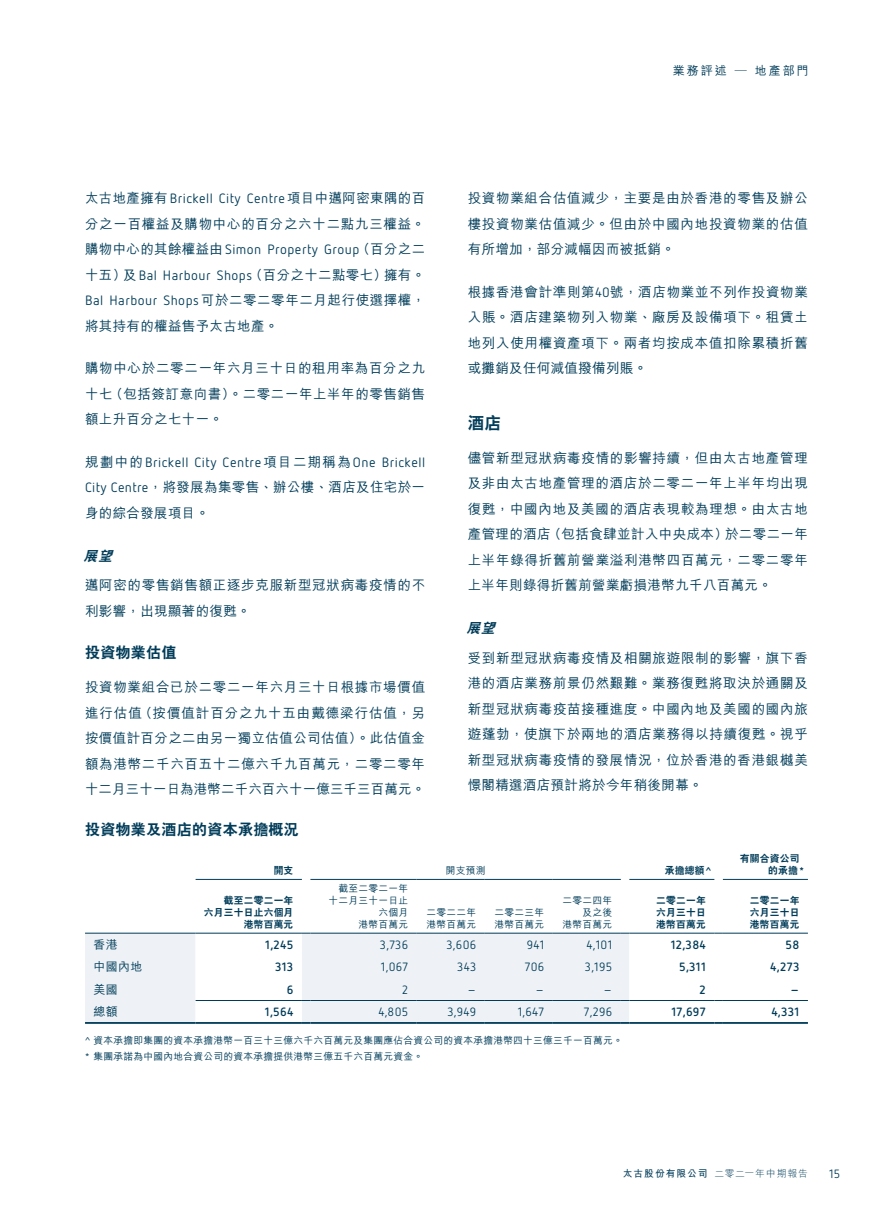
<style>
.page{position:relative;width:893px;height:1212px;background:#fff}
.page>*{position:absolute;margin:0;border:0;box-sizing:border-box;transform-origin:0 0}
.C_Heading_L1_2015{font:800 16.5px "C Hei 2 HK";color:#003c59}
.C_Heading_L2_2015{font:800 15px "C Hei 2 HK";letter-spacing:.02em;color:#003c59}
.C_Bodytext_2015{font:500 13.5px/25.5px "M Hei HK";letter-spacing:.04em;color:#003c59;text-align:justify}
.C_Heading_L3_2015{font:italic 800 13.5px "C Hei 2 HK";color:#003c59}
.C_table_text_2015{font:12px "Netto OT";letter-spacing:.025em;color:#003c59}
.C_table_text_2015-2{font:700 12px "Netto OT";letter-spacing:.025em;color:#003c59}
.C_table_text_2015-3{font:500 12px "M Hei HK";letter-spacing:.095em;color:#003c59}
.C_table_text_2015-4{font:500 12px "M Hei HK";letter-spacing:.165em;color:#003c59}
.C_note_2015{font:500 9.75px "M Hei HK";letter-spacing:.025em;color:#003c59}
.C_table_small_text_2{font:800 9.75px "C Hei 2 HK";letter-spacing:.025em;color:#003c59}
.C_table_small_text_2-2{font:500 9.75px "M Hei HK";letter-spacing:.025em;color:#003c59}
.t1{font:300 9.75px "M Hei HK";letter-spacing:.1em;color:#003c59}
.s1{font-family:"Netto OT";font-weight:400}
.s2{font-family:"Netto OT";font-weight:700}
.s3{font-weight:700}
</style>
<div class="page">
<div style="left:85px;top:934px;width:111px;height:88px;background:#eef2f6"></div>
<div style="left:302px;top:934px;width:327px;height:88px;background:#eef2f6"></div>
<hr style="left:85px;top:933px;width:111px;height:1px;background:#003c59">
<hr style="left:196px;top:933px;width:106px;height:1px;background:#003c59">
<hr style="left:310px;top:933px;width:107px;height:1px;background:#003c59">
<hr style="left:417px;top:933px;width:68px;height:1px;background:#003c59">
<hr style="left:485px;top:933px;width:68px;height:1px;background:#003c59">
<hr style="left:553px;top:933px;width:68px;height:1px;background:#003c59">
<hr style="left:629px;top:933px;width:85px;height:1px;background:#003c59">
<hr style="left:723px;top:933px;width:85px;height:1px;background:#003c59">
<hr style="left:196px;top:879px;width:106px;height:1px;background:#003c59">
<hr style="left:310px;top:879px;width:107px;height:1px;background:#003c59">
<hr style="left:417px;top:879px;width:68px;height:1px;background:#003c59">
<hr style="left:485px;top:879px;width:68px;height:1px;background:#003c59">
<hr style="left:553px;top:879px;width:68px;height:1px;background:#003c59">
<hr style="left:629px;top:879px;width:85px;height:1px;background:#003c59">
<hr style="left:723px;top:879px;width:85px;height:1px;background:#003c59">
<hr style="left:85px;top:1022px;width:111px;height:2px;background:#003c59">
<hr style="left:196px;top:1022px;width:106px;height:2px;background:#003c59">
<svg style="left:302px;top:1022px;width:8px;height:2px"></svg>
<hr style="left:310px;top:1022px;width:107px;height:2px;background:#003c59">
<hr style="left:417px;top:1022px;width:68px;height:2px;background:#003c59">
<hr style="left:485px;top:1022px;width:68px;height:2px;background:#003c59">
<hr style="left:553px;top:1022px;width:68px;height:2px;background:#003c59">
<svg style="left:621px;top:1022px;width:8px;height:2px"></svg>
<hr style="left:629px;top:1022px;width:85px;height:2px;background:#003c59">
<svg style="left:714px;top:1022px;width:9px;height:2px"></svg>
<hr style="left:723px;top:1022px;width:85px;height:2px;background:#003c59">
<hr style="left:196px;top:1000px;width:106px;height:1px;background:#003c59">
<hr style="left:310px;top:1000px;width:107px;height:1px;background:#003c59">
<hr style="left:417px;top:1000px;width:68px;height:1px;background:#003c59">
<hr style="left:485px;top:1000px;width:68px;height:1px;background:#003c59">
<hr style="left:553px;top:1000px;width:68px;height:1px;background:#003c59">
<hr style="left:629px;top:1000px;width:85px;height:1px;background:#003c59">
<hr style="left:723px;top:1000px;width:85px;height:1px;background:#003c59">
<p class="C_table_text_2015-4" style="left:673px;top:61px;width:138px">業務評述 — 地產部門</p>
<p class="C_Bodytext_2015" style="left:85px;top:185px;width:342px">太古地產擁有<span class="s1">Brickell City Centre</span>項目中邁阿密東隅的百分之一百權益及購物中心的百分之六十二點九三權益。購物中心的其餘權益由<span class="s1">Simon Property Group</span>（百分之二十五）及<span class="s1">Bal Harbour Shops</span>（百分之十二點零七）擁有。<span class="s1">Bal Harbour Shops</span>可於二零二零年二月起行使選擇權，將其持有的權益售予太古地產。</p>
<p class="C_Bodytext_2015" style="left:85px;top:355px;width:342px">購物中心於二零二一年六月三十日的租用率為百分之九十七（包括簽訂意向書）。二零二一年上半年的零售銷售額上升百分之七十一。</p>
<p class="C_Bodytext_2015" style="left:85px;top:448px;width:342px">規劃中的<span class="s1">Brickell City Centre</span>項目二期稱為<span class="s1">One Brickell City Centre</span>，將發展為集零售、辦公樓、酒店及住宅於一身的綜合發展項目。</p>
<p class="C_Heading_L3_2015" style="left:84px;top:549px;width:33px">展望</p>
<p class="C_Bodytext_2015" style="left:85px;top:571px;width:342px">邁阿密的零售銷售額正逐步克服新型冠狀病毒疫情的不利影響，出現顯著的復甦。</p>
<p class="C_Heading_L2_2015" style="left:85px;top:645px;width:93px">投資物業估值</p>
<p class="C_Bodytext_2015" style="left:85px;top:673px;width:342px">投資物業組合已於二零二一年六月三十日根據市場價值進行估值（按價值計百分之九十五由戴德梁行估值，另按價值計百分之二由另一獨立估值公司估值）。此估值金額為港幣二千六百五十二億六千九百萬元，二零二零年十二月三十一日為港幣二千六百六十一億三千三百萬元。</p>
<p class="C_Bodytext_2015" style="left:468px;top:185px;width:342px">投資物業組合估值減少，主要是由於香港的零售及辦公樓投資物業估值減少。但由於中國內地投資物業的估值有所增加，部分減幅因而被抵銷。</p>
<p class="C_Bodytext_2015" style="left:468px;top:278px;width:342px">根據香港會計準則第<span class="s1">40</span>號，酒店物業並不列作投資物業入賬。酒店建築物列入物業、廠房及設備項下。租賃土地列入使用權資產項下。兩者均按成本值扣除累積折舊或攤銷及任何減值撥備列賬。</p>
<p class="C_Heading_L1_2015" style="left:468px;top:414px;width:35px">酒店</p>
<p class="C_Bodytext_2015" style="left:468px;top:444px;width:342px">儘管新型冠狀病毒疫情的影響持續，但由太古地產管理及非由太古地產管理的酒店於二零二一年上半年均出現復甦，中國內地及美國的酒店表現較為理想。由太古地產管理的酒店（包括食肆並計入中央成本）於二零二一年上半年錄得折舊前營業溢利港幣四百萬元，二零二零年上半年則錄得折舊前營業虧損港幣九千八百萬元。</p>
<p class="C_Heading_L3_2015" style="left:466px;top:621px;width:33px">展望</p>
<p class="C_Bodytext_2015" style="left:468px;top:644px;width:342px">受到新型冠狀病毒疫情及相關旅遊限制的影響，旗下香港的酒店業務前景仍然艱難。業務復甦將取決於通關及新型冠狀病毒疫苗接種進度。中國內地及美國的國內旅遊蓬勃，使旗下於兩地的酒店業務得以持續復甦。視乎新型冠狀病毒疫情的發展情況，位於香港的香港銀樾美憬閣精選酒店預計將於今年稍後開幕。</p>
<p class="C_Heading_L2_2015" style="left:85px;top:822px;width:215px">投資物業及酒店的資本承擔概況</p>
<p class="C_table_small_text_2" style="left:274px;top:866px;width:21px">開支</p>
<p class="C_table_small_text_2-2" style="left:446px;top:863px;width:41px">開支預測</p>
<p class="C_table_small_text_2" style="left:665px;top:866px;width:48px">承擔總額<span class="s2">^</span></p>
<p class="C_table_small_text_2" style="left:224px;top:895px;width:71px">截至二零二一年</p>
<p class="C_table_small_text_2" style="left:204px;top:907px;width:91px">六月三十日止六個月</p>
<p class="C_table_small_text_2" style="left:244px;top:919px;width:51px">港幣百萬元</p>
<p class="C_table_small_text_2-2" style="left:338px;top:881px;width:71px">截至二零二一年</p>
<p class="C_table_small_text_2-2" style="left:328px;top:893px;width:81px">十二月三十一日止</p>
<p class="C_table_small_text_2-2" style="left:378px;top:905px;width:31px">六個月</p>
<p class="C_table_small_text_2-2" style="left:358px;top:917px;width:51px">港幣百萬元</p>
<p class="C_table_small_text_2-2" style="left:426px;top:905px;width:51px">二零二二年</p>
<p class="C_table_small_text_2-2" style="left:426px;top:917px;width:51px">港幣百萬元</p>
<p class="C_table_small_text_2-2" style="left:495px;top:905px;width:51px">二零二三年</p>
<p class="C_table_small_text_2-2" style="left:495px;top:917px;width:51px">港幣百萬元</p>
<p class="C_table_small_text_2-2" style="left:563px;top:893px;width:51px">二零二四年</p>
<p class="C_table_small_text_2-2" style="left:583px;top:905px;width:31px">及之後</p>
<p class="C_table_small_text_2-2" style="left:563px;top:917px;width:51px">港幣百萬元</p>
<p class="C_table_small_text_2" style="left:656px;top:895px;width:51px">二零二一年</p>
<p class="C_table_small_text_2" style="left:656px;top:907px;width:51px">六月三十日</p>
<p class="C_table_small_text_2" style="left:656px;top:919px;width:51px">港幣百萬元</p>
<p class="C_table_small_text_2" style="left:740px;top:854px;width:61px">有關合資公司</p>
<p class="C_table_small_text_2" style="left:768px;top:866px;width:37px">的承擔<span class="s2">*</span></p>
<p class="C_table_small_text_2" style="left:750px;top:895px;width:51px">二零二一年</p>
<p class="C_table_small_text_2" style="left:750px;top:907px;width:51px">六月三十日</p>
<p class="C_table_small_text_2" style="left:750px;top:919px;width:51px">港幣百萬元</p>
<p class="C_table_text_2015-3" style="left:94px;top:936px;width:26px">香港</p>
<p class="C_table_text_2015-2" style="left:265px;top:937px;width:30px">1,245</p>
<p class="C_table_text_2015" style="left:380px;top:937px;width:30px">3,736</p>
<p class="C_table_text_2015" style="left:446px;top:937px;width:31px">3,606</p>
<p class="C_table_text_2015" style="left:527px;top:937px;width:19px">941</p>
<p class="C_table_text_2015" style="left:586px;top:937px;width:27px">4,101</p>
<p class="C_table_text_2015-2" style="left:671px;top:937px;width:37px">12,384</p>
<p class="C_table_text_2015-2" style="left:786px;top:937px;width:15px">58</p>
<p class="C_table_text_2015-3" style="left:94px;top:958px;width:50px">中國內地</p>
<p class="C_table_text_2015-2" style="left:275px;top:960px;width:20px">313</p>
<p class="C_table_text_2015" style="left:381px;top:960px;width:29px">1,067</p>
<p class="C_table_text_2015" style="left:457px;top:960px;width:20px">343</p>
<p class="C_table_text_2015" style="left:525px;top:960px;width:21px">706</p>
<p class="C_table_text_2015" style="left:585px;top:960px;width:29px">3,195</p>
<p class="C_table_text_2015-2" style="left:679px;top:960px;width:28px">5,311</p>
<p class="C_table_text_2015-2" style="left:770px;top:960px;width:31px">4,273</p>
<p class="C_table_text_2015-3" style="left:94px;top:981px;width:26px">美國</p>
<p class="C_table_text_2015-2" style="left:287px;top:982px;width:8px">6</p>
<p class="C_table_text_2015" style="left:402px;top:982px;width:8px">2</p>
<p class="C_table_text_2015" style="left:467px;top:982px;width:11px">–</p>
<p class="C_table_text_2015" style="left:535px;top:982px;width:11px">–</p>
<p class="C_table_text_2015" style="left:603px;top:982px;width:11px">–</p>
<p class="C_table_text_2015-2" style="left:700px;top:982px;width:8px">2</p>
<p class="C_table_text_2015-2" style="left:790px;top:982px;width:11px">–</p>
<p class="C_table_text_2015-3" style="left:94px;top:1003px;width:26px">總額</p>
<p class="C_table_text_2015-2" style="left:265px;top:1004px;width:30px">1,564</p>
<p class="C_table_text_2015" style="left:378px;top:1005px;width:31px">4,805</p>
<p class="C_table_text_2015" style="left:447px;top:1005px;width:30px">3,949</p>
<p class="C_table_text_2015" style="left:518px;top:1005px;width:28px">1,647</p>
<p class="C_table_text_2015" style="left:584px;top:1005px;width:30px">7,296</p>
<p class="C_table_text_2015-2" style="left:671px;top:1004px;width:36px">17,697</p>
<p class="C_table_text_2015-2" style="left:771px;top:1004px;width:30px">4,331</p>
<p class="C_note_2015" style="left:85px;top:1033px;width:539px"><span class="s1">^</span> 資本承擔即集團的資本承擔港幣一百三十三億六千六百萬元及集團應佔合資公司的資本承擔港幣四十三億三千一百萬元。</p>
<p class="C_note_2015" style="left:85px;top:1049px;width:340px"><span class="s1">*</span> 集團承諾為中國內地合資公司的資本承擔提供港幣三億五千六百萬元資金。</p>
<p class="t1" style="left:623px;top:1168px;width:187px"><span class="s3">太古股份有限公司</span> 二零二一年中期報告</p>
<p class="C_table_text_2015" style="left:829px;top:1166px;width:12px">15</p>
</div>
